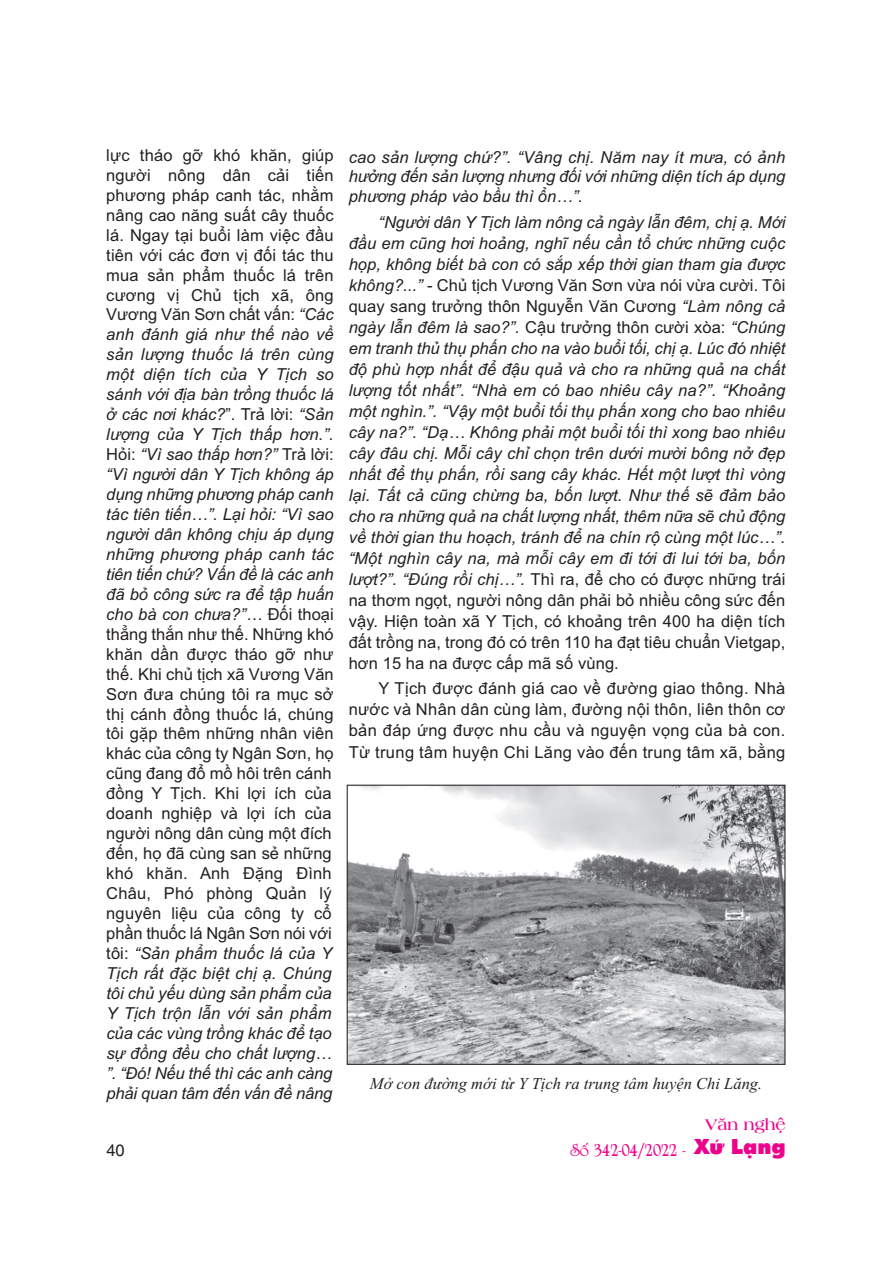
<style>
.page{position:relative;width:893px;height:1263px;background:#fff}
.page>*{position:absolute;margin:0;border:0;box-sizing:border-box;transform-origin:0 0}
.t1{font:700 18px "University";color:#ed028c}
.t2{font:16.5px/20px "Arial";letter-spacing:.01em;color:#231f20}
.t3{font:italic 16.5px/21px "Arial";color:#231f20;text-align:justify}
.t4{font:italic 16.5px "Times New Roman";color:#231f20}
.t5{font:700 16.5px "UTM Americana";color:#ed028c}
.t6{font:16.5px "Vn Helvetica";color:#231f20}
.s1{font-style:italic}
.s2{font-style:normal}
.s3{font-family:"UTM Futura Extra";font-weight:400;font-size:21px}
</style>
<div class="page">
<img style="left:349px;top:787px;width:434px;height:276px">
<div style="left:347px;top:785px;width:438px;height:280px;border:1px solid #231f20"></div>
<p class="t2" style="left:106px;top:145px;width:229px">lực tháo gỡ khó khăn, giúp người nông dân cải tiến phương pháp canh tác, nhằm nâng cao năng suất cây thuốc lá. Ngay tại buổi làm việc đầu tiên với các đơn vị đối tác thu mua sản phẩm thuốc lá trên cương vị Chủ tịch xã, ông<br>Vương Văn Sơn chất vấn: <span class="s1">“Các anh đánh giá như thế nào về sản lượng thuốc lá trên cùng một diện tích của Y Tịch so sánh với địa bàn trồng thuốc lá ở các nơi khác?</span>”. Trả lời: <span class="s1">“Sản lượng của Y Tịch thấp hơn.”.<br></span>Hỏi: <span class="s1">“Vì sao thấp hơn?”</span> Trả lời: <span class="s1">“Vì người dân Y Tịch không áp dụng những phương pháp canh tác tiên tiến…”. Lại hỏi: “Vì sao người dân không chịu áp dụng những phương pháp canh tác tiên tiến chứ? Vấn đề là các anh đã bỏ công sức ra để tập huấn cho bà con chưa?”…</span> Đối thoại thẳng thắn như thế. Những khó khăn dần được tháo gỡ như thế. Khi chủ tịch xã Vương Văn<br>Sơn đưa chúng tôi ra mục sở thị cánh đồng thuốc lá, chúng tôi gặp thêm những nhân viên khác của công ty Ngân Sơn, họ cũng đang đổ mồ hôi trên cánh đồng Y Tịch. Khi lợi ích của doanh nghiệp và lợi ích của người nông dân cùng một đích đến, họ đã cùng san sẻ những khó khăn. Anh Đặng Đình<br>Châu, Phó phòng Quản lý nguyên liệu của công ty cổ phần thuốc lá Ngân Sơn nói với tôi: <span class="s1">“Sản phẩm thuốc lá của Y<br>Tịch rất đặc biệt chị ạ. Chúng tôi chủ yếu dùng sản phẩm của<br>Y Tịch trộn lẫn với sản phẩm của các vùng trồng khác để tạo sự đồng đều cho chất lượng… ”. “Đó! Nếu thế thì các anh càng phải quan tâm đến vấn đề nâng</span></p>
<p class="t6" style="left:106px;top:1137px;width:20px">40</p>
<p class="t3" style="left:349px;top:147px;width:438px;line-height:20px">cao sản lượng chứ?”. “Vâng chị. Năm nay ít mưa, có ảnh hưởng đến sản lượng nhưng đối với những diện tích áp dụng phương pháp vào bầu thì ổn…”.</p>
<p class="t3" style="left:349px;top:211px;width:438px;text-indent:30px">“Người dân Y Tịch làm nông cả ngày lẫn đêm, chị ạ. Mới đầu em cũng hơi hoảng, nghĩ nếu cần tổ chức những cuộc họp, không biết bà con có sắp xếp thời gian tham gia được không?...” <span class="s2">- Chủ tịch Vương Văn Sơn vừa nói vừa cười. Tôi quay sang trưởng thôn Nguyễn Văn Cương</span> “Làm nông cả ngày lẫn đêm là sao?”. <span class="s2">Cậu trưởng thôn cười xòa:</span> “Chúng em tranh thủ thụ phấn cho na vào buổi tối, chị ạ. Lúc đó nhiệt độ phù hợp nhất để đậu quả và cho ra những quả na chất lượng tốt nhất”. “Nhà em có bao nhiêu cây na?”. “Khoảng một nghìn.”. “Vậy một buổi tối thụ phấn xong cho bao nhiêu cây na?”. “Dạ… Không phải một buổi tối thì xong bao nhiêu cây đâu chị. Mỗi cây chỉ chọn trên dưới mười bông nở đẹp nhất để thụ phấn, rồi sang cây khác. Hết một lượt thì vòng lại. Tất cả cũng chừng ba, bốn lượt. Như thế sẽ đảm bảo cho ra những quả na chất lượng nhất, thêm nữa sẽ chủ động về thời gian thu hoạch, tránh để na chín rộ cùng một lúc…”. “Một nghìn cây na, mà mỗi cây em đi tới đi lui tới ba, bốn lượt?”. “Đúng rồi chị…”. <span class="s2">Thì ra, để cho có được những trái na thơm ngọt, người nông dân phải bỏ nhiều công sức đến vậy. Hiện toàn xã Y Tịch, có khoảng trên 400 ha diện tích đất trồng na, trong đó có trên 110 ha đạt tiêu chuẩn Vietgap, hơn 15 ha na được cấp mã số vùng.</span></p>
<p class="t2" style="left:349px;top:678px;width:438px;line-height:21.1px;text-align:justify;text-indent:30px">Y Tịch được đánh giá cao về đường giao thông. Nhà nước và Nhân dân cùng làm, đường nội thôn, liên thôn cơ bản đáp ứng được nhu cầu và nguyện vọng của bà con.<br>Từ trung tâm huyện Chi Lăng vào đến trung tâm xã, bằng</p>
<p class="t4" style="left:370px;top:1074px;width:394px">Mở con đường mới từ Y Tịch ra trung tâm huyện Chi Lăng.</p>
<p class="t5" style="left:705px;top:1115px;width:83px">Văn nghệ</p>
<p class="t1" style="left:570px;top:1143px;width:217px">Số 342-04/2022 - <span class="s3">Xứ Lạng</span></p>
</div>
